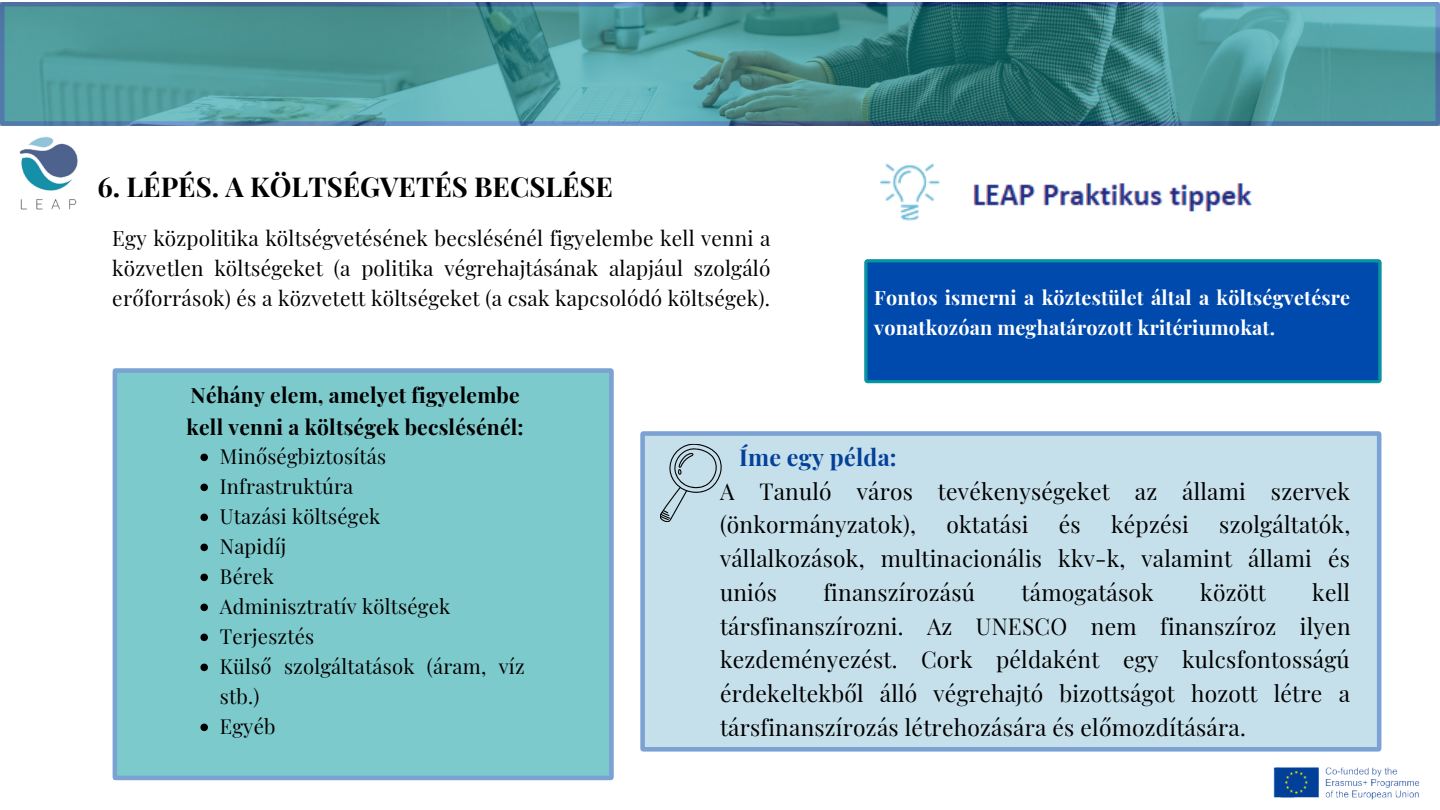
<style>
.page{position:relative;width:1440px;height:810px;background:#fff}
.page>*{position:absolute;margin:0;border:0;box-sizing:border-box;transform-origin:0 0}
.t1{font:700 27.4px "Playfair Display";color:#000}
.t2{font:700 23.2px "Playfair Display";letter-spacing:.01em;color:#044199}
.t3{font:22.8px/33.8px "Playfair Display";letter-spacing:.01em;color:#000;text-align:justify}
.t4{font:700 21px/31.5px "Playfair Display";letter-spacing:.01em;color:#000}
.t5{font:20.8px/30px "Playfair Display";letter-spacing:.01em;color:#000;text-align:justify}
.t6{font:20.2px/30px "Playfair Display";letter-spacing:.01em;color:#000}
.t7{font:700 19.8px/29.4px "Playfair Display";letter-spacing:.01em;color:#fff}
</style>
<div class="page">
<svg style="left:0;top:2px;width:1440px;height:124px"></svg>
<img style="left:19px;top:136px;width:59px;height:74px">
<img style="left:1273px;top:767px;width:147px;height:33px">
<div style="left:113px;top:368px;width:501px;height:412px;background:#7dcacd"></div>
<div style="left:865px;top:259px;width:516px;height:124px;background:#004aad"></div>
<div style="left:640px;top:431px;width:741px;height:321px;background:#c6e0eb"></div>
<svg style="left:660px;top:443px;width:63px;height:80px"></svg>
<img style="left:880px;top:163px;width:60px;height:58px">
<img style="left:973px;top:183px;width:279px;height:29px">
<svg style="left:200px;top:454px;width:8px;height:7px"></svg>
<svg style="left:200px;top:484px;width:8px;height:7px"></svg>
<svg style="left:200px;top:514px;width:8px;height:7px"></svg>
<svg style="left:200px;top:544px;width:8px;height:7px"></svg>
<svg style="left:200px;top:574px;width:8px;height:7px"></svg>
<svg style="left:200px;top:604px;width:8px;height:7px"></svg>
<svg style="left:200px;top:634px;width:8px;height:7px"></svg>
<svg style="left:200px;top:664px;width:8px;height:7px"></svg>
<svg style="left:200px;top:724px;width:8px;height:7px"></svg>
<p class="t1" style="left:97px;top:168px;width:517px">6. LÉPÉS. A KÖLTSÉGVETÉS BECSLÉSE</p>
<p class="t5" style="left:112px;top:222px;width:660px">Egy közpolitika költségvetésének becslésénél figyelembe kell venni a közvetlen költségeket (a politika végrehajtásának alapjául szolgáló erőforrások) és a közvetett költségeket (a csak kapcsolódó költségek).</p>
<p class="t4" style="left:187px;top:379px;width:339px">Néhány elem, amelyet figyelembe kell venni a költségek becslésénél:</p>
<p class="t7" style="left:874px;top:282px;width:478px">Fontos ismerni a köztestület által a költségvetésre vonatkozóan meghatározott kritériumokat.</p>
<p class="t6" style="left:220px;top:441px;width:306px">Minőségbiztosítás<br>Infrastruktúra<br>Utazási költségek<br>Napidíj<br>Bérek<br>Adminisztratív költségek<br>Terjesztés<br>Külső szolgáltatások (áram, víz stb.)<br>Egyéb</p>
<p class="t2" style="left:739px;top:441px;width:159px">Íme egy példa:</p>
<p class="t3" style="left:720px;top:473px;width:632px">A Tanuló város tevékenységeket az állami szervek (önkormányzatok),</p>
<p class="t3" style="left:720px;top:507px;width:632px;text-indent:499px">szolgáltatók, vállalkozások, multinacionális kkv-k, valamint állami és uniós</p>
<p class="t3" style="left:946px;top:507px;width:84px">oktatási</p>
<p class="t3" style="left:1059px;top:507px;width:23px">és</p>
<p class="t3" style="left:1111px;top:507px;width:79px">képzési</p>
<p class="t3" style="left:823px;top:575px;width:153px">finanszírozású</p>
<p class="t3" style="left:1022px;top:575px;width:134px">támogatások</p>
<p class="t3" style="left:1200px;top:575px;width:67px">között</p>
<p class="t3" style="left:720px;top:575px;width:632px;text-indent:592px">kell társfinanszírozni. Az UNESCO nem finanszíroz ilyen kezdeményezést. Cork példaként egy kulcsfontosságú érdekeltekből álló végrehajtó bizottságot hozott létre a társfinanszírozás létrehozására és előmozdítására.</p>
</div>
